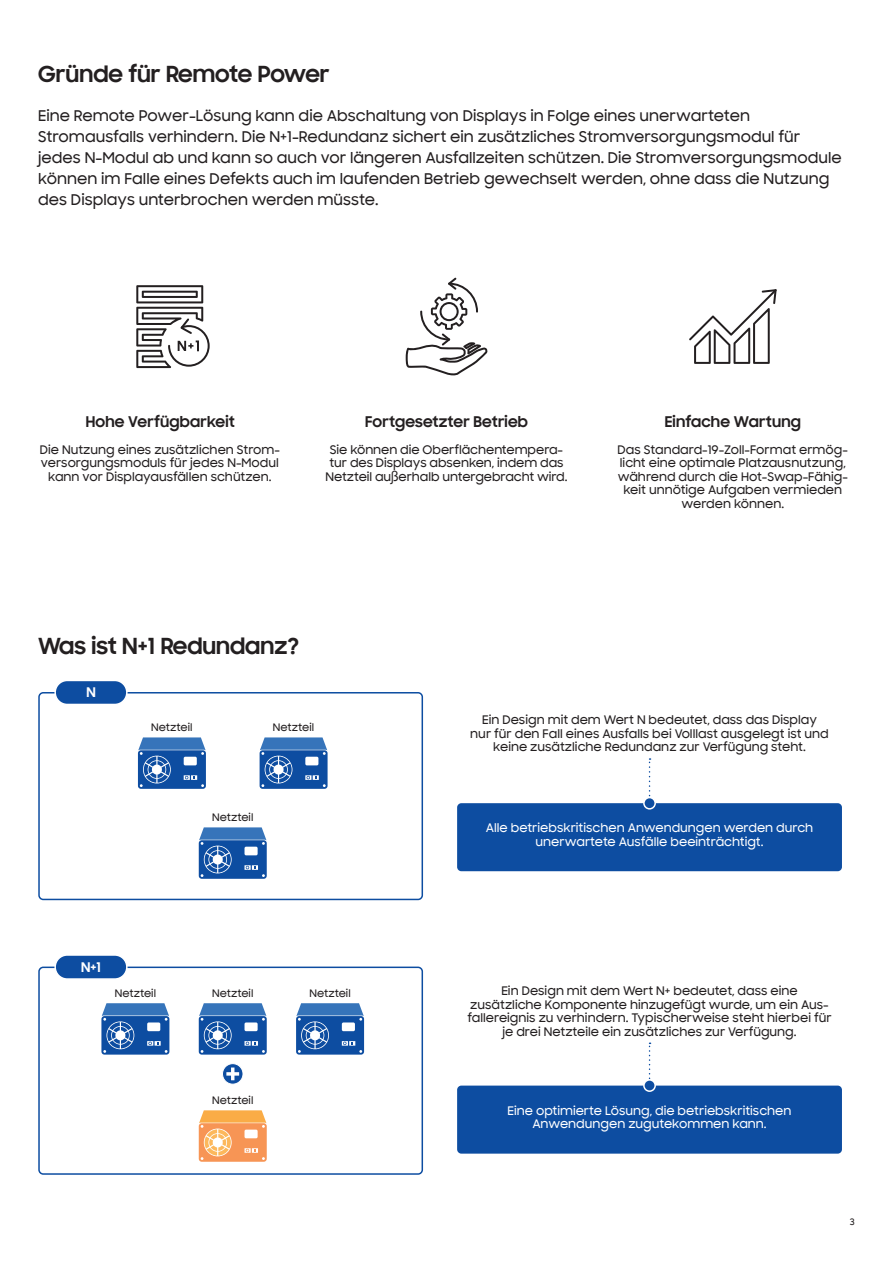
<style>
.page{position:relative;width:893px;height:1263px;background:#fff}
.page>*{position:absolute;margin:0;border:0;box-sizing:border-box;transform-origin:0 0}
.t1{font:700 22.5px "Samsung Sharp Sans";color:#231f20}
.t2{font:500 15px/21px "Samsung Sharp Sans";color:#231f20}
.t3{font:700 15px "Samsung Sharp Sans";letter-spacing:.015em;color:#231f20}
.t4{font:700 13.5px "Samsung Sharp Sans";color:#fff}
.t5{font:500 12px/13.5px "Samsung Sharp Sans";color:#231f20;text-align:center}
.t6{font:500 12px/13.5px "Samsung Sharp Sans";color:#fff;text-align:center}
.t7{font:500 10.5px "Samsung Sharp Sans";color:#231f20}
.t8{font:500 9px "Samsung Sharp Sans";color:#231f20}
</style>
<div class="page">
<div style="left:38px;top:966px;width:385px;height:209px;border:2px solid #0d4da1;border-radius:4px"></div>
<div style="left:38px;top:692px;width:385px;height:208px;border:2px solid #0d4da1;border-radius:4px"></div>
<div style="left:55px;top:955px;width:72px;height:24px;background:#0d4da1;border-radius:12px"></div>
<div style="left:54px;top:954px;width:74px;height:26px;border:2px solid #fff;border-radius:12px"></div>
<div style="left:55px;top:680px;width:72px;height:24px;background:#0d4da1;border-radius:12px"></div>
<div style="left:54px;top:680px;width:74px;height:25px;border:2px solid #fff;border-radius:12px"></div>
<div style="left:457px;top:803px;width:385px;height:68px;background:#0d4da1;border-radius:4px"></div>
<svg style="left:649px;top:758px;width:1px;height:39px"></svg>
<div style="left:644px;top:797px;width:11px;height:12px;background:#0d4da1;border-radius:50%"></div>
<div style="left:643px;top:797px;width:13px;height:12px;border:2px solid #fff;border-radius:50%"></div>
<div style="left:457px;top:1085px;width:385px;height:68px;background:#0d4da1;border-radius:4px"></div>
<svg style="left:649px;top:1042px;width:1px;height:37px"></svg>
<div style="left:644px;top:1080px;width:11px;height:11px;background:#0d4da1;border-radius:50%"></div>
<div style="left:643px;top:1079px;width:13px;height:13px;border:2px solid #fff;border-radius:50%"></div>
<svg style="left:136px;top:285px;width:74px;height:83px"></svg>
<svg style="left:406px;top:278px;width:82px;height:97px"></svg>
<svg style="left:689px;top:289px;width:88px;height:75px"></svg>
<svg style="left:138px;top:737px;width:68px;height:52px;background:#3d72b5"></svg>
<svg style="left:260px;top:737px;width:68px;height:52px;background:#3e73b6"></svg>
<svg style="left:199px;top:827px;width:68px;height:52px;background:#3d72b5"></svg>
<svg style="left:101px;top:1003px;width:68px;height:51px;background:#3d72b5"></svg>
<svg style="left:199px;top:1003px;width:68px;height:51px;background:#3c72b5"></svg>
<svg style="left:296px;top:1003px;width:68px;height:51px;background:#3c71b5"></svg>
<svg style="left:222px;top:1064px;width:21px;height:20px"></svg>
<div style="left:222px;top:1063px;width:21px;height:21px;border:1px solid #fff;border-radius:50%"></div>
<svg style="left:226px;top:1067px;width:13px;height:13px"></svg>
<svg style="left:199px;top:1110px;width:68px;height:52px;background:#f9af6e"></svg>
<h1 class="t1" style="left:38px;top:57px;width:293px">Gründe für Remote Power</h1>
<p class="t2" style="left:38px;top:104px;width:805px">Eine Remote Power-Lösung kann die Abschaltung von Displays in Folge eines unerwarteten Stromausfalls verhindern. Die N+1-Redundanz sichert ein zusätzliches Stromversorgungsmodul für jedes N-Modul ab und kann so auch vor längeren Ausfallzeiten schützen. Die Stromversorgungsmodule können im Falle eines Defekts auch im laufenden Betrieb gewechselt werden, ohne dass die Nutzung des Displays unterbrochen werden müsste.</p>
<p class="t3" style="left:86px;top:410px;width:150px">Hohe Verfügbarkeit</p>
<p class="t5" style="left:40px;top:442px;width:242px">Die Nutzung eines zusätzlichen Strom&shy;versorgungsmoduls für jedes N-Modul kann vor Displayausfällen schützen.</p>
<p class="t3" style="left:365px;top:410px;width:164px">Fortgesetzter Betrieb</p>
<p class="t5" style="left:326px;top:442px;width:243px">Sie können die Oberflächentempera&shy;tur des Displays absenken, indem das<br>Netzteil außerhalb untergebracht wird.</p>
<p class="t3" style="left:665px;top:410px;width:138px">Einfache Wartung</p>
<p class="t5" style="left:618px;top:442px;width:232px">Das Standard-19-Zoll-Format ermög&shy;licht eine optimale Platzausnutzung, während durch die Hot-Swap-Fähig&shy;keit unnötige Aufgaben vermieden werden können.</p>
<h1 class="t1" style="left:38px;top:629px;width:262px">Was ist N+1 Redundanz?</h1>
<p class="t4" style="left:86px;top:682px;width:11px">N</p>
<p class="t7" style="left:151px;top:720px;width:43px">Netzteil</p>
<p class="t7" style="left:273px;top:720px;width:43px">Netzteil</p>
<p class="t7" style="left:212px;top:810px;width:43px">Netzteil</p>
<p class="t4" style="left:81px;top:957px;width:21px">N+1</p>
<p class="t5" style="left:470px;top:713px;width:360px">Ein Design mit dem Wert N bedeutet, dass das Display nur für den Fall eines Ausfalls bei Volllast ausgelegt ist und keine zusätzliche Redundanz zur Verfügung steht.</p>
<p class="t6" style="left:486px;top:821px;width:329px">Alle betriebskritischen Anwendungen werden durch unerwartete Ausfälle beeinträchtigt.</p>
<p class="t7" style="left:115px;top:985px;width:43px">Netzteil</p>
<p class="t7" style="left:212px;top:985px;width:43px">Netzteil</p>
<p class="t7" style="left:309px;top:985px;width:43px">Netzteil</p>
<p class="t7" style="left:212px;top:1093px;width:43px">Netzteil</p>
<p class="t5" style="left:467px;top:984px;width:366px">Ein Design mit dem Wert N+ bedeutet, dass eine zusätzliche Komponente hinzugefügt wurde, um ein Aus&shy;fallereignis zu verhindern. Typischerweise steht hierbei für je drei Netzteile ein zusätzliches zur Verfügung.</p>
<p class="t6" style="left:507px;top:1103px;width:286px">Eine optimierte Lösung, die betriebskritischen<br>Anwendungen zugutekommen kann.</p>
<p class="t8" style="left:850px;top:1215px;width:6px">3</p>
</div>
